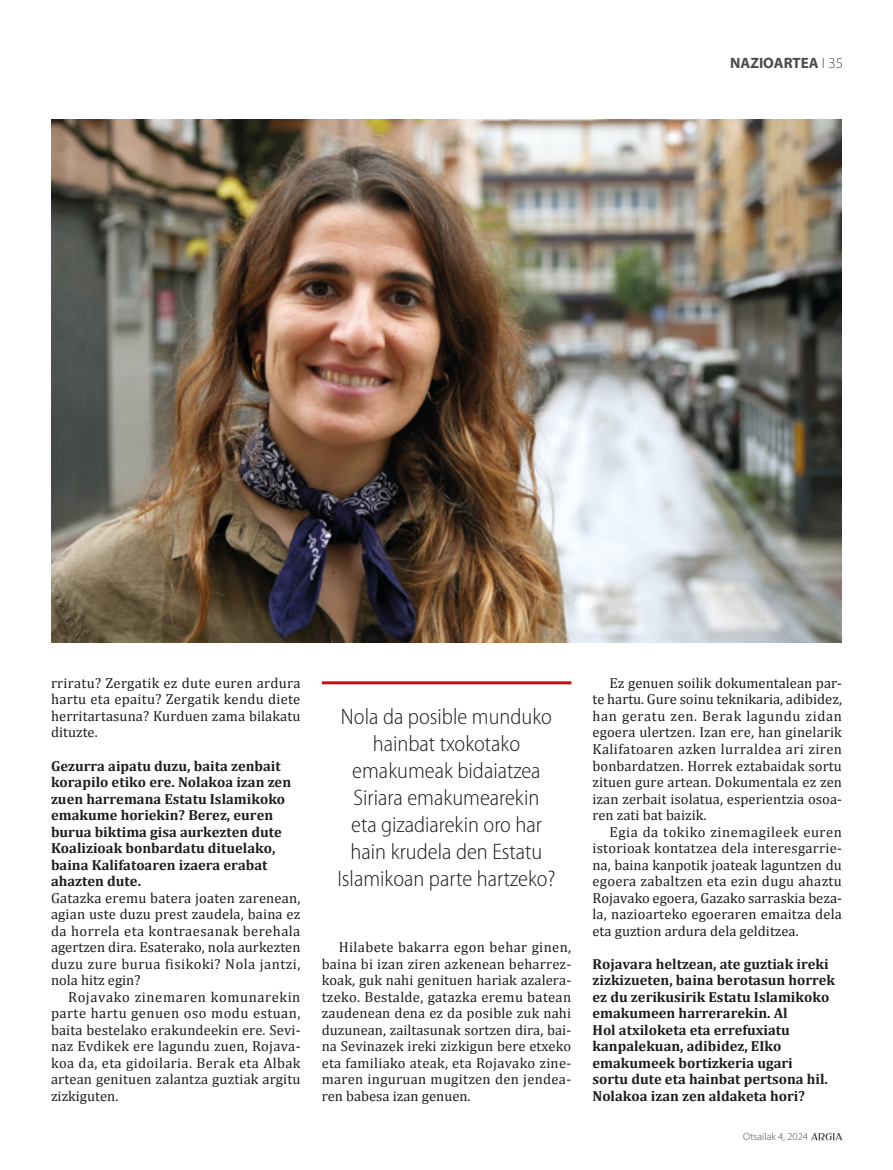
<style>
.page{position:relative;width:893px;height:1170px;background:#fff}
.page>*{position:absolute;margin:0;border:0;box-sizing:border-box;transform-origin:0 0}
.Entresaka_1{font:300 semi-condensed 22.5px/27px "Myriad Pro";color:#1d1d1b;text-align:center}
.t1{font:700 15px "Myriad Pro";color:#4b4b4a}
.Testua_-_JUST{font:14.55px/16.5px "Cambria";letter-spacing:.005em;color:#1d1d1b;text-align:justify}
.Galdera{font:700 14.55px/16.5px "Cambria";color:#1d1d1b}
.Erantzuna{font:14.55px/16.5px "Cambria";letter-spacing:.035em;color:#1d1d1b;text-align:justify}
.t2{font:300 10.5px "Myriad Pro";color:#4b4b4a}
.s1{font-weight:300}
</style>
<div class="page">
<svg style="left:811px;top:1133px;width:31px;height:7px"></svg>
<img style="left:51px;top:119px;width:790px;height:523px">
<hr style="left:322px;top:681px;width:249px;height:3px;background:#c90c0f">
<p class="t1" style="left:730px;top:53px;width:114px">NAZIOARTEA <span class="s1">І 35</span></p>
<p class="Testua_-_JUST" style="left:51px;top:674px;width:251px">rriratu? Zergatik ez dute euren ardura hartu eta epaitu? Zergatik kendu diete herritartasuna? Kurduen zama bilakatu dituzte.</p>
<p class="Galdera" style="left:51px;top:756px;width:242px">Gezurra aipatu duzu, baita zenbait korapilo etiko ere. Nolakoa izan zen zuen harremana Estatu Islamikoko emakume horiekin? Berez, euren burua biktima gisa aurkezten dute<br>Koalizioak bonbardatu dituelako, baina Kalifatoaren izaera erabat ahazten dute.</p>
<p class="Erantzuna" style="left:51px;top:889px;width:251px">Gatazka eremu batera joaten zarenean, agian uste duzu prest zaudela, baina ez da horrela eta kontraesanak berehala agertzen dira. Esaterako, nola aurkezten duzu zure burua fisikoki? Nola jantzi, nola hitz egin?</p>
<p class="Testua_-_JUST" style="left:51px;top:988px;width:251px;text-indent:17px">Rojavako zinemaren komunarekin parte hartu genuen oso modu estuan, baita bestelako erakundeekin ere. Sevi&shy;naz Evdikek ere lagundu zuen, Rojava&shy;koa da, eta gidoilaria. Berak eta Albak artean genituen zalantza guztiak argitu zizkiguten.</p>
<p class="Entresaka_1" style="left:337px;top:703px;width:220px">Nola da posible munduko hainbat txokotako emakumeak bidaiatzea<br>Siriara emakumearekin<br>eta gizadiarekin oro har hain krudela den Estatu<br>Islamikoan parte hartzeko?</p>
<p class="Testua_-_JUST" style="left:322px;top:938px;width:251px;text-indent:17px">Hilabete bakarra egon behar ginen, baina bi izan ziren azkenean beharrez&shy;koak, guk nahi genituen hariak azalera&shy;tzeko. Bestalde, gatazka eremu batean zaudenean dena ez da posible zuk nahi duzunean, zailtasunak sortzen dira, bai&shy;na Sevinazek ireki zizkigun bere etxeko eta familiako ateak, eta Rojavako zine&shy;maren inguruan mugitzen den jendea&shy;ren babesa izan genuen.</p>
<p class="Testua_-_JUST" style="left:592px;top:674px;width:251px;text-indent:17px">Ez genuen soilik dokumentalean par&shy;te hartu. Gure soinu teknikaria, adibidez, han geratu zen. Berak lagundu zidan egoera ulertzen. Izan ere, han ginelarik Kalifatoaren azken lurraldea ari ziren bonbardatzen. Horrek eztabaidak sortu zituen gure artean. Dokumentala ez zen izan zerbait isolatua, esperientzia osoa&shy;ren zati bat baizik.</p>
<p class="Testua_-_JUST" style="left:592px;top:823px;width:251px;text-indent:17px">Egia da tokiko zinemagileek euren istorioak kontatzea dela interesgarrie&shy;na, baina kanpotik joateak laguntzen du egoera zabaltzen eta ezin dugu ahaztu Rojavako egoera, Gazako sarraskia beza&shy;la, nazioarteko egoeraren emaitza dela eta guztion ardura dela gelditzea.</p>
<p class="Galdera" style="left:592px;top:954px;width:244px">Rojavara heltzean, ate guztiak ireki zizkizueten, baina berotasun horrek ez du zerikusirik Estatu Islamikoko emakumeen harrerarekin. Al<br>Hol atxiloketa eta errefuxiatu kanpalekuan, adibidez, EIko emakumeek bortizkeria ugari<br>sortu dute eta hainbat pertsona hil.<br>Nolakoa izan zen aldaketa hori?</p>
<p class="t2" style="left:743px;top:1130px;width:66px">Otsailak 4, 2024</p>
</div>
